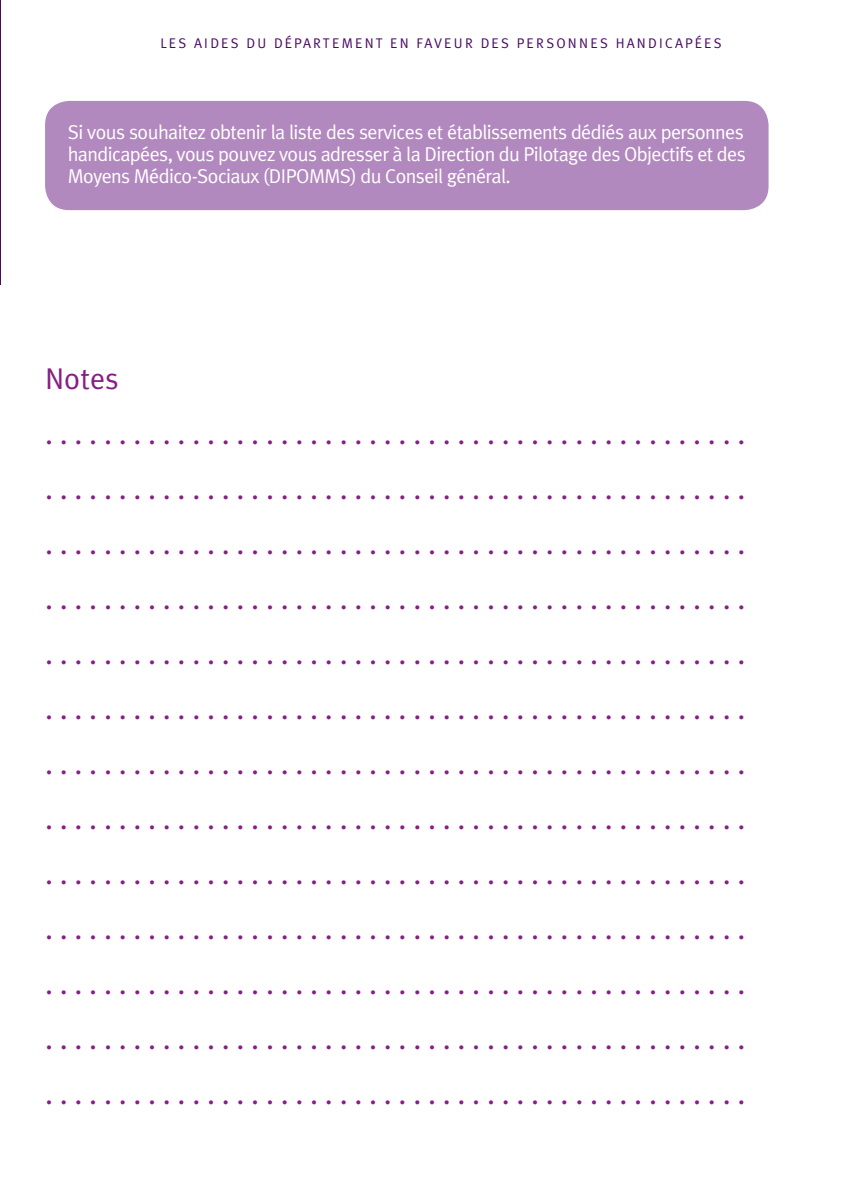
<style>
.page{position:relative;width:842px;height:1191px;background:#fff}
.page>*{position:absolute;margin:0;border:0;box-sizing:border-box;transform-origin:0 0}
.t1{font:30px/55px "Meta Plus Normal";color:#841f83}
.t2{font:20px/22px "Meta Plus Normal";letter-spacing:-.03em;color:#fff;text-align:justify}
.t3{font:14px "Meta Plus Normal Caps";letter-spacing:.16em;color:#490a62}
</style>
<div class="page">
<hr style="left:0;top:0;width:1px;height:285px;background:#490a62">
<div style="left:45px;top:101px;width:723px;height:109px;background:#b289be;border-radius:24px"></div>
<p class="t3" style="left:160px;top:35px;width:563px">LES AIDES DU DÉPARTEMENT EN FAVEUR DES PERSONNES HANDICAPÉES</p>
<p class="t2" style="left:68px;top:121px;width:679px">Si vous souhaitez obtenir la liste des services et établissements dédiés aux personnes handicapées, vous pouvez vous adresser à la Direction du Pilotage des Objectifs et des Moyens Médico-Sociaux (DIPOMMS) du Conseil général.</p>
<p class="t1" style="left:45px;top:351px;width:702px">Notes<br>. . . . . . . . . . . . . . . . . . . . . . . . . . . . . . . . . . . . . . . . . . . . . . . . . . . . . . . . . . . . . . . . . . . . . . . . . . . . . . . . . . . . . . . . . . . . . . . . . . . . . . . . . . . . . . . . . . . . . . . . . . . . . . . . . . . . . . . . . . . . . . . . . . . . . . . . . . . . . . . . . . . . . . . . . . . . . . . . . . . . . . . . . . . . . . . . . . . . . . . . . . . . . . . . . . . . . . . . . . . . . . . . . . . . . . . . . . . . . . . . . . . . . . . . . . . . . . . . . . . . . . . . . . . . . . . . . . . . . . . . . . . . . . . . . . . . . . . . . . . . . . . . . . . . . . . . . . . . . . . . . . . . . . . . . . . . . . . . . . . . . . . . . . . . . . . . . . . . . . . . . . . . . . . . . . . . . . . . . . . . . . . . . . . . . . . . . . . . . . . . . . . . . . . . . . . . . . . . . . . . . . . . . . . . . . . . . . . . . . . . . . . . . . . . . . . . . . . . . . . . . . . . . . . . . . . . . . . . . . . . . . . . . . . . . . . . . . . . . . . . . . . . . . . . . . . . . . . . . . . . . . . . . . . . . . . . . . . . . . . . . . . . . . . . . . . . . . . . . . . . . . . . . . . . . . . . . . . . . . . . . . . . . . . . . . . . . . . . . . . . . . . . . . . . . . . . . . . . . . . . . . . .</p>
</div>
